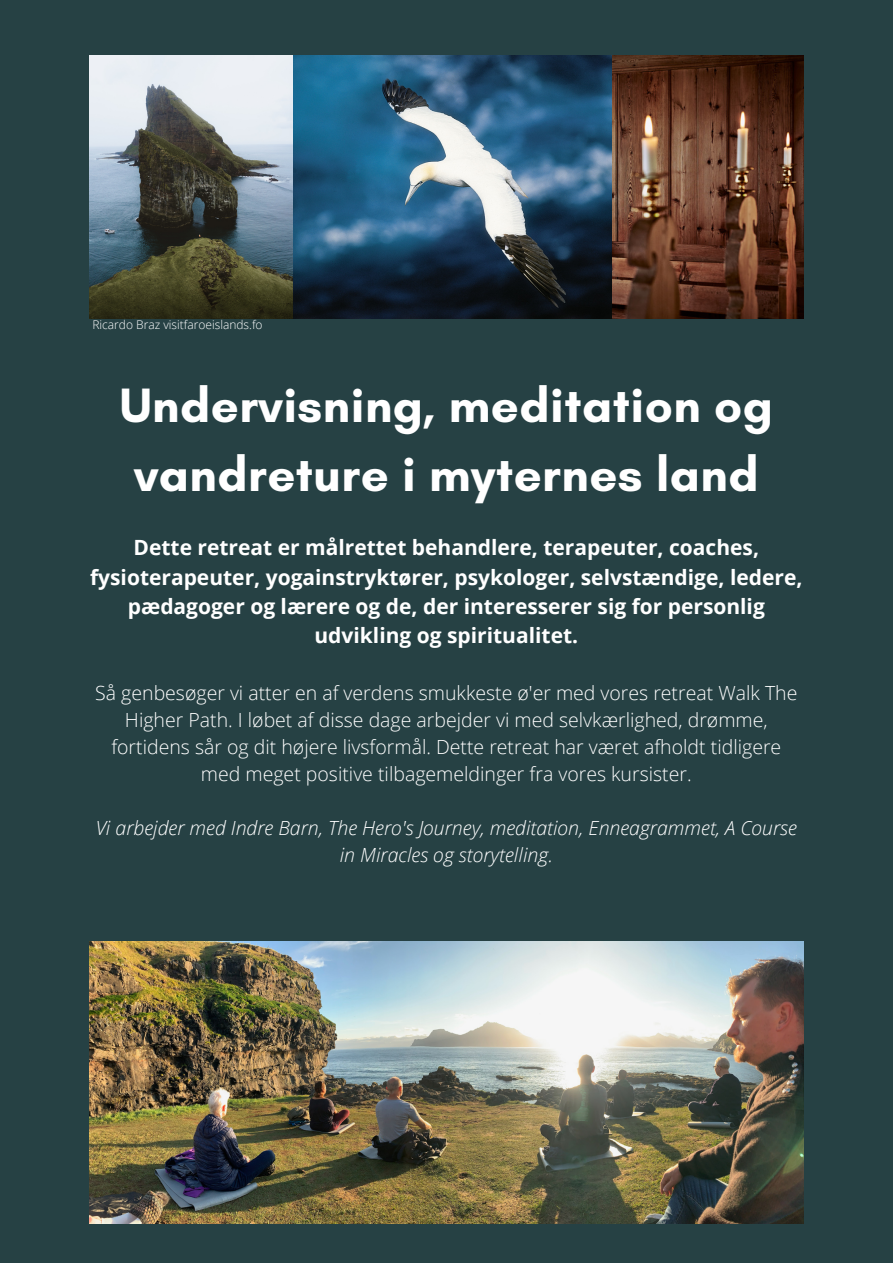
<style>
.page{position:relative;width:893px;height:1264px;background:#fff}
.page>*{position:absolute;margin:0;border:0;box-sizing:border-box;transform-origin:0 0}
.t1{font:700 49.2px/68.6px "Glacial Indifference";letter-spacing:.01em;color:#fff}
.t2{font:700 21px/29.2px "Open Sans";color:#fff;text-align:center}
.t3{font:300 19.5px/27px "Open Sans";color:#fff;text-align:center}
.t4{font:italic 300 19.5px/27px "Open Sans";color:#fff;text-align:center}
.t5{font:300 12px "Open Sans";color:#fff}
</style>
<div class="page">
<div style="left:0;top:0;width:892px;height:1262px;background:#264144"></div>
<img style="left:89px;top:55px;width:714px;height:263px">
<img style="left:89px;top:941px;width:714px;height:282px">
<p class="t5" style="left:92px;top:316px;width:172px">Ricardo Braz visitfaroeislands.fo</p>
<h1 class="t1" style="left:120px;top:371px;width:654px">Undervisning, meditation og vandreture i myternes land</h1>
<p class="t2" style="left:90px;top:532px;width:714px">Dette retreat er målrettet behandlere, terapeuter, coaches, fysioterapeuter, yogainstryktører, psykologer, selvstændige, ledere, pædagoger og lærere og de, der interesserer sig for personlig udvikling og spiritualitet.</p>
<p class="t3" style="left:95px;top:679px;width:703px">Så genbesøger vi atter en af verdens smukkeste ø'er med vores retreat Walk The Higher Path. I løbet af disse dage arbejder vi med selvkærlighed, drømme, fortidens sår og dit højere livsformål. Dette retreat har været afholdt tidligere med meget positive tilbagemeldinger fra vores kursister.</p>
<p class="t4" style="left:96px;top:814px;width:702px">Vi arbejder med Indre Barn, The Hero's Journey, meditation, Enneagrammet, A Course in Miracles og storytelling.</p>
</div>
